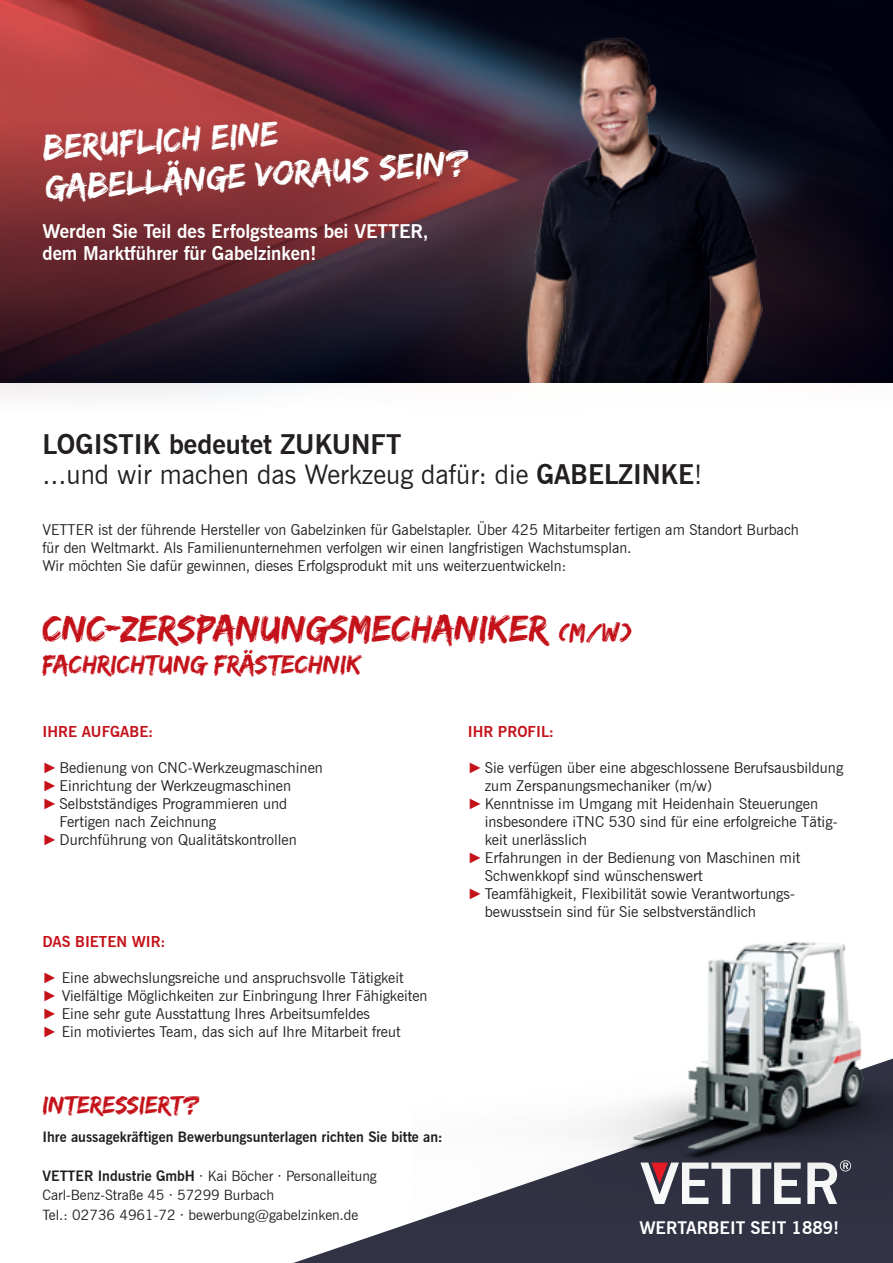
<style>
.page{position:relative;width:893px;height:1263px;background:#fff}
.page>*{position:absolute;margin:0;border:0;box-sizing:border-box;transform-origin:0 0}
.t1{font:39px "Edo Pro";color:#c4121a}
.t2{font:36px "Edo Pro";color:#fff}
.t3{font:27px "News Gothic BT";color:#231f20}
.t4{font:700 27px "News Gothic BT";color:#231f20}
.t5{font:27px "Edo Pro";color:#c4121a}
.t6{font:25.5px "Edo Pro";color:#c4121a}
.t7{font:700 18.9px "News Gothic BT";color:#fff}
.t8{font:700 17.25px "News Gothic BT";color:#fff}
.t9{font:15px/18px "News Gothic BT";color:#231f20}
.t10{font:700 15px "News Gothic BT";color:#c4121a}
.t11{font:14.25px "News Gothic BT";color:#231f20}
.t12{font:700 14.25px "News Gothic BT";color:#231f20}
.s1{font-weight:700}
.s2{font-size:27px}
.s3{font-family:"Arial";font-weight:700;color:#c4121a}
</style>
<div class="page">
<img style="left:0;top:0;width:342px;height:396px">
<svg style="left:293px;top:1217px;width:600px;height:46px;background:#494a59"></svg>
<img style="left:342px;top:0;width:551px;height:383px">
<img style="left:428px;top:942px;width:465px;height:275px">
<p class="t2" style="left:41px;top:127px;width:237px;rotate:-4deg">BERUFLICH EINE</p>
<p class="t2" style="left:44px;top:169px;width:426px;rotate:-4deg">GABELLÄNGE VORAUS SEIN?</p>
<p class="t7" style="left:43px;top:219px;width:388px">Werden Sie Teil des Erfolgsteams bei VETTER,</p>
<p class="t7" style="left:43px;top:242px;width:275px">dem Marktführer für Gabelzinken!</p>
<p class="t4" style="left:43px;top:428px;width:360px">LOGISTIK bedeutet ZUKUNFT</p>
<p class="t3" style="left:43px;top:458px;width:661px">...und wir machen das Werkzeug dafür: die <span class="s1">GABELZINKE</span>!</p>
<p class="t9" style="left:43px;top:520px;width:758px">VETTER ist der führende Hersteller von Gabelzinken für Gabelstapler. Über 425 Mitarbeiter fertigen am Standort Burbach</p>
<p class="t9" style="left:43px;top:538px;width:590px">für den Weltmarkt. Als Familienunternehmen verfolgen wir einen langfristigen Wachstumsplan.</p>
<p class="t9" style="left:43px;top:556px;width:525px">Wir möchten Sie dafür gewinnen, dieses Erfolgsprodukt mit uns weiterzuentwickeln:</p>
<p class="t1" style="left:43px;top:605px;width:591px">CNC-ZERSPANUNGSMECHANIKER <span class="s2">(M/W)</span></p>
<p class="t5" style="left:43px;top:648px;width:320px">FACHRICHTUNG FRÄSTECHNIK</p>
<p class="t10" style="left:43px;top:722px;width:112px">IHRE AUFGABE:</p>
<p class="t9" style="left:43px;top:758px;width:282px"><span class="s3">►</span>Bedienung von CNC-Werkzeugmaschinen</p>
<p class="t9" style="left:43px;top:776px;width:250px"><span class="s3">►</span>Einrichtung der Werkzeugmaschinen</p>
<p class="t9" style="left:43px;top:794px;width:246px"><span class="s3">►</span>Selbstständiges Programmieren und</p>
<p class="t9" style="left:60px;top:812px;width:158px">Fertigen nach Zeichnung</p>
<p class="t9" style="left:43px;top:830px;width:256px"><span class="s3">►</span>Durchführung von Qualitätskontrollen</p>
<p class="t10" style="left:43px;top:932px;width:125px">DAS BIETEN WIR:</p>
<p class="t9" style="left:43px;top:968px;width:363px"><span class="s3">►</span> Eine abwechslungsreiche und anspruchsvolle Tätigkeit</p>
<p class="t9" style="left:43px;top:986px;width:386px"><span class="s3">►</span> Vielfältige Möglichkeiten zur Einbringung Ihrer Fähigkeiten</p>
<p class="t9" style="left:43px;top:1004px;width:329px"><span class="s3">►</span> Eine sehr gute Ausstattung Ihres Arbeitsumfeldes</p>
<p class="t9" style="left:43px;top:1022px;width:360px"><span class="s3">►</span> Ein motiviertes Team, das sich auf Ihre Mitarbeit freut</p>
<p class="t6" style="left:43px;top:1089px;width:159px">INTERESSIERT?</p>
<p class="t12" style="left:43px;top:1128px;width:402px">Ihre aussagekräftigen Bewerbungsunterlagen richten Sie bitte an:</p>
<p class="t11" style="left:43px;top:1167px;width:336px"><span class="s1">VETTER Industrie GmbH</span> · Kai Böcher · Personalleitung</p>
<p class="t11" style="left:43px;top:1187px;width:233px">Carl-Benz-Straße 45 · 57299 Burbach</p>
<p class="t11" style="left:43px;top:1206px;width:317px">Tel.: 02736 4961-72 · bewerbung@gabelzinken.de</p>
<p class="t10" style="left:468px;top:722px;width:88px">IHR PROFIL:</p>
<p class="t9" style="left:468px;top:758px;width:377px"><span class="s3">►</span>Sie verfügen über eine abgeschlossene Berufsausbildung</p>
<p class="t9" style="left:485px;top:776px;width:229px">zum Zerspanungsmechaniker (m/w)</p>
<p class="t9" style="left:468px;top:794px;width:352px"><span class="s3">►</span>Kenntnisse im Umgang mit Heidenhain Steuerungen</p>
<p class="t9" style="left:485px;top:812px;width:354px">insbesondere iTNC 530 sind für eine erfolgreiche Tätig&shy;keit unerlässlich</p>
<p class="t9" style="left:468px;top:848px;width:334px"><span class="s3">►</span>Erfahrungen in der Bedienung von Maschinen mit</p>
<p class="t9" style="left:485px;top:866px;width:220px">Schwenkkopf sind wünschenswert</p>
<p class="t9" style="left:468px;top:884px;width:329px"><span class="s3">►</span>Teamfähigkeit, Flexibilität sowie Verantwortungs-</p>
<p class="t9" style="left:485px;top:902px;width:273px">bewusstsein sind für Sie selbstverständlich</p>
<p class="t8" style="left:639px;top:1217px;width:201px">WERTARBEIT SEIT 1889!</p>
</div>
